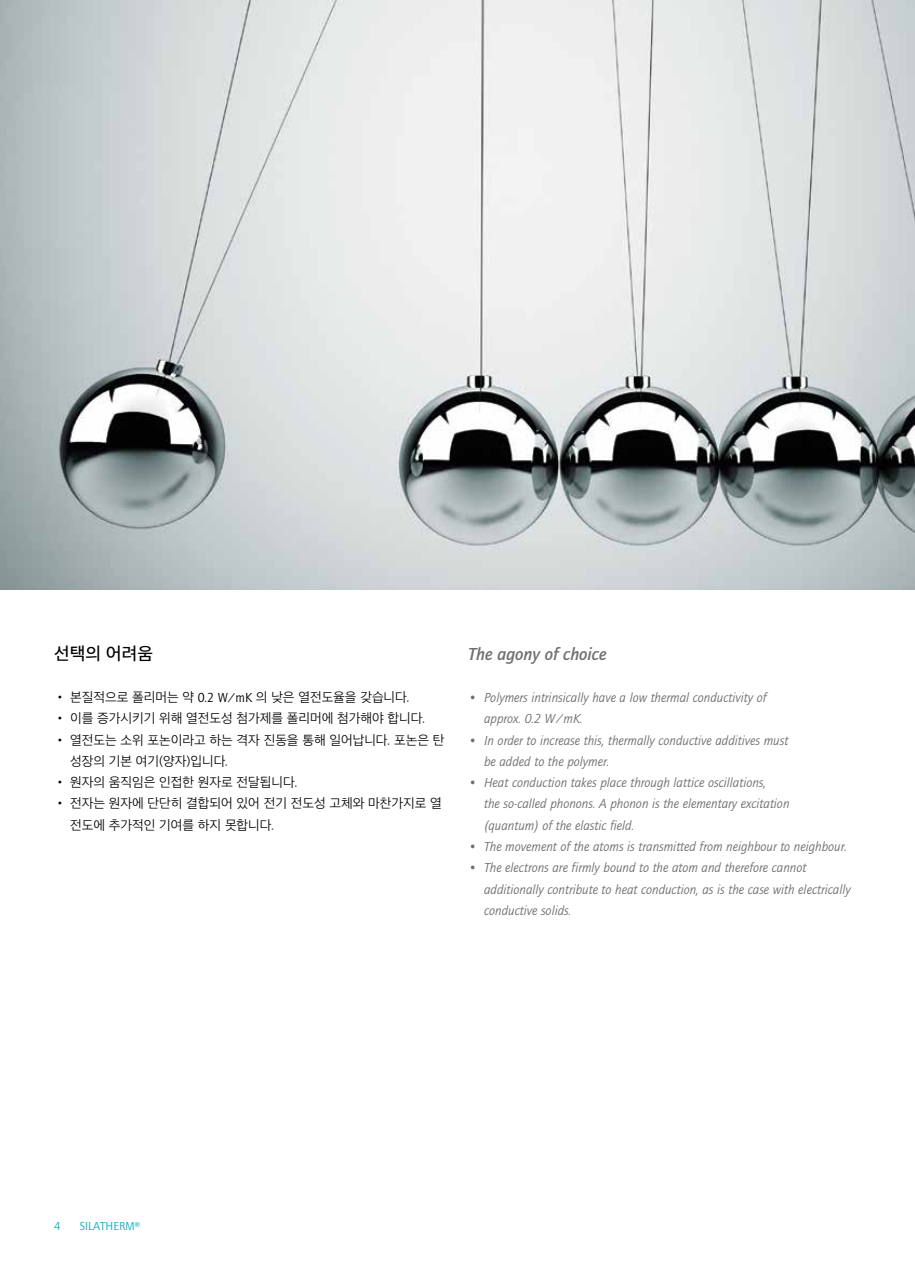
<style>
.page{position:relative;width:915px;height:1285px;background:#fff}
.page>*{position:absolute;margin:0;border:0;box-sizing:border-box;transform-origin:0 0}
.t1{font:italic 500 18px "Quay Sans";color:#706f6f}
.t2{font:500 18px "Apple SD Gothic Neo";color:#000}
.t3{font:italic 13.5px/21.3px "Quay Sans";color:#706f6f}
.t4{font:300 13.5px/21.3px "Apple SD Gothic Neo";letter-spacing:-.005em;color:#000}
.t5{font:12px "Quay Sans";color:#00b3c4}
.s1{font-family:"Quay Sans";font-weight:400}
</style>
<div class="page">
<img style="left:0;top:0;width:914px;height:589px">
<hr style="left:914px;top:461px;width:1px;height:128px;background:#00b3c4">
<h1 class="t2" style="left:54px;top:643px;width:100px">선택의 어려움</h1>
<p class="t4" style="left:54px;top:687px;width:357px">• 본질적으로 폴리머는 약 <span class="s1">0.2 W/mK</span> 의 낮은 열전도율을 갖습니다.</p>
<p class="t4" style="left:54px;top:708px;width:372px">• 이를 증가시키기 위해 열전도성 첨가제를 폴리머에 첨가해야 합니다.</p>
<p class="t4" style="left:70px;top:729px;width:376px;text-indent:-16px">• 열전도는 소위 포논이라고 하는 격자 진동을 통해 일어납니다. 포논은 탄 성장의 기본 여기(양자)입니다.</p>
<p class="t4" style="left:54px;top:772px;width:245px">• 원자의 움직임은 인접한 원자로 전달됩니다.</p>
<p class="t4" style="left:70px;top:793px;width:373px;text-indent:-16px">• 전자는 원자에 단단히 결합되어 있어 전기 전도성 고체와 마찬가지로 열 전도에 추가적인 기여를 하지 못합니다.</p>
<h1 class="t1" style="left:468px;top:643px;width:140px">The agony of choice</h1>
<p class="t3" style="left:484px;top:687px;width:284px;text-indent:-16px">• Polymers intrinsically have a low thermal conductivity of approx. 0.2 W/mK.</p>
<p class="t3" style="left:484px;top:729px;width:305px;text-indent:-16px">• In order to increase this, thermally conductive additives must be added to the polymer.</p>
<p class="t3" style="left:484px;top:772px;width:307px;text-indent:-16px">• Heat conduction takes place through lattice oscillations,<br>the so-called phonons. A phonon is the elementary excitation (quantum) of the elastic field.</p>
<p class="t3" style="left:468px;top:836px;width:380px">• The movement of the atoms is transmitted from neighbour to neighbour.</p>
<p class="t3" style="left:484px;top:857px;width:368px;text-indent:-16px">• The electrons are firmly bound to the atom and therefore cannot additionally contribute to heat conduction, as is the case with electrically conductive solids.</p>
<p class="t5" style="left:54px;top:1219px;width:8px">4</p>
<p class="t5" style="left:80px;top:1219px;width:62px">SILATHERM®</p>
</div>
